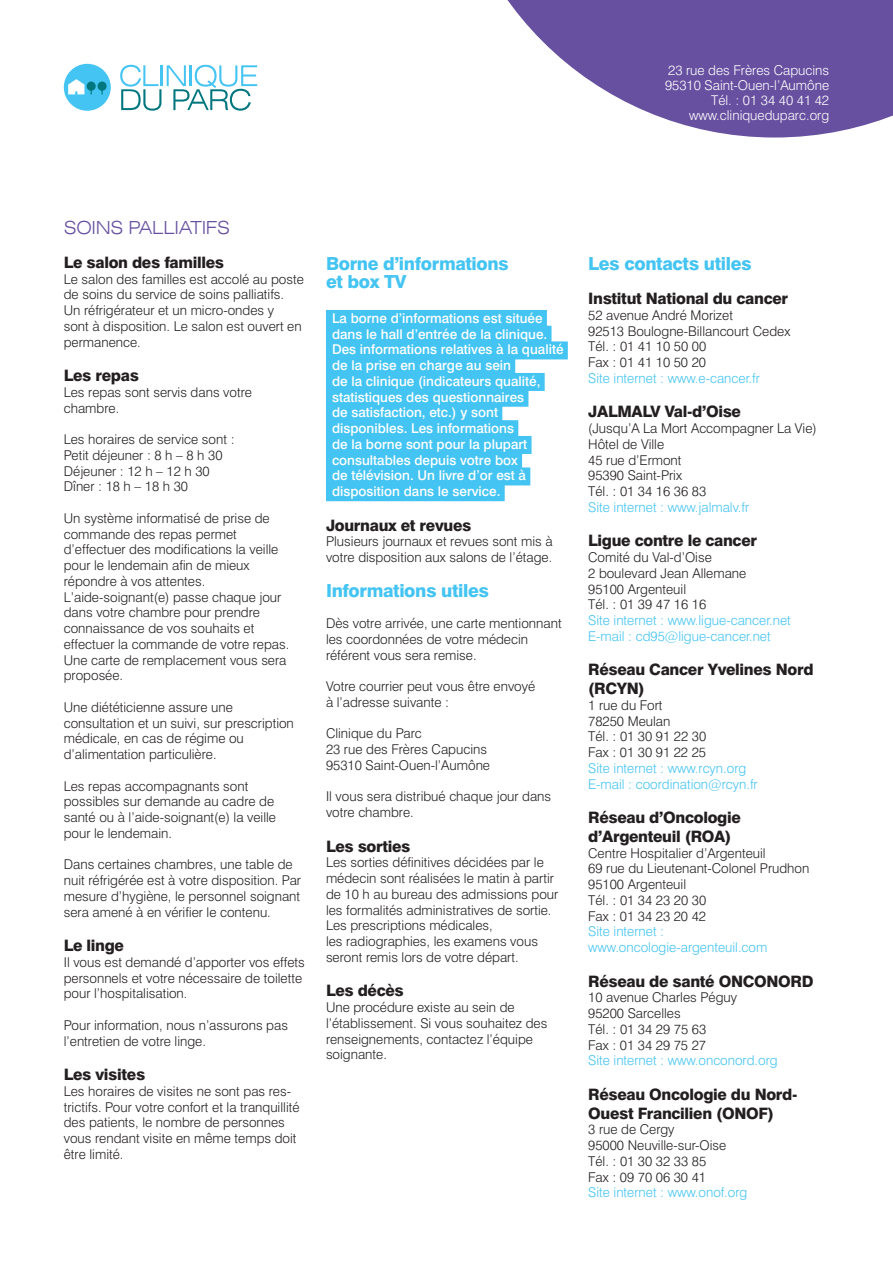
<style>
.page{position:relative;width:893px;height:1263px;background:#fff}
.page>*{position:absolute;margin:0;border:0;box-sizing:border-box;transform-origin:0 0}
.t1{font:800 18px/18.8px "Swiss 721 BT";letter-spacing:-.02em;color:#44c4f2}
.t2{font:300 expanded 18px "Swiss 721 BT";letter-spacing:-.02em;color:#6850a1}
.t3{font:800 15.75px/18.8px "Swiss 721 BT";letter-spacing:-.02em;color:#231f20}
.t4{font:300 13.5px/15.8px "Swiss 721 BT";color:#231f20}
.t5{font:500 13.5px/15.8px "Swiss 721 BT";color:#fff}
.t6{font:300 13.5px/15.8px "Swiss 721 BT";color:#44c4f2}
.t7{font:300 13.5px/15px "Swiss 721 BT";color:#fff;text-align:right}
</style>
<div class="page">
<hr style="left:161px;top:65px;width:2px;height:21px;background:#44c4f2">
<svg style="left:120px;top:65px;width:41px;height:46px"></svg>
<svg style="left:167px;top:65px;width:90px;height:46px"></svg>
<div style="left:64px;top:64px;width:47px;height:47px;background:#44c4f2;border-radius:50%"></div>
<svg style="left:68px;top:79px;width:16px;height:15px"></svg>
<div style="left:98px;top:82px;width:9px;height:9px;background:#00767e;border-radius:4px"></div>
<div style="left:87px;top:82px;width:9px;height:9px;background:#00767e;border-radius:4px"></div>
<div style="left:326px;top:310px;width:221px;height:18px;background:#44c4f2"></div>
<div style="left:326px;top:326px;width:226px;height:18px;background:#44c4f2"></div>
<div style="left:326px;top:341px;width:242px;height:18px;background:#44c4f2"></div>
<div style="left:326px;top:357px;width:189px;height:18px;background:#44c4f2"></div>
<div style="left:326px;top:373px;width:219px;height:18px;background:#44c4f2"></div>
<div style="left:326px;top:389px;width:202px;height:18px;background:#44c4f2"></div>
<div style="left:326px;top:404px;width:176px;height:18px;background:#44c4f2"></div>
<div style="left:326px;top:420px;width:192px;height:18px;background:#44c4f2"></div>
<div style="left:326px;top:436px;width:206px;height:18px;background:#44c4f2"></div>
<div style="left:326px;top:452px;width:196px;height:18px;background:#44c4f2"></div>
<div style="left:326px;top:467px;width:204px;height:18px;background:#44c4f2"></div>
<div style="left:326px;top:483px;width:179px;height:18px;background:#44c4f2"></div>
<svg style="left:507px;top:0;width:386px;height:138px;fill:#6850a1"></svg>
<p class="t7" style="left:665px;top:62px;width:166px">23 rue des Frères Capucins<br>95310 Saint-Ouen-l’Aumône<br>Tél. : 01 34 40 41 42 www.cliniqueduparc.org</p>
<h1 class="t2" style="left:64px;top:217px;width:168px">SOINS PALLIATIFS</h1>
<p class="t3" style="left:64px;top:253px;width:162px">Le salon des familles</p>
<p class="t4" style="left:64px;top:271px;width:242px">Le salon des familles est accolé au poste de soins du service de soins palliatifs.<br>Un réfrigérateur et un micro-ondes y<br>sont à disposition. Le salon est ouvert en permanence.</p>
<p class="t3" style="left:64px;top:366px;width:77px">Les repas</p>
<p class="t4" style="left:64px;top:384px;width:190px">Les repas sont servis dans votre chambre.</p>
<p class="t4" style="left:64px;top:431px;width:172px">Les horaires de service sont :<br>Petit déjeuner : 8 h – 8 h 30<br>Déjeuner : 12 h – 12 h 30<br>Dîner : 18 h – 18 h 30</p>
<p class="t4" style="left:64px;top:510px;width:227px">Un système informatisé de prise de commande des repas permet d’effectuer des modifications la veille pour le lendemain afin de mieux répondre à vos attentes.<br>L’aide-soignant(e) passe chaque jour dans votre chambre pour prendre connaissance de vos souhaits et effectuer la commande de votre repas.<br>Une carte de remplacement vous sera proposée.</p>
<p class="t4" style="left:64px;top:699px;width:232px">Une diététicienne assure une consultation et un suivi, sur prescription médicale, en cas de régime ou d’alimentation particulière.</p>
<p class="t4" style="left:64px;top:778px;width:214px">Les repas accompagnants sont possibles sur demande au cadre de santé ou à l’aide-soignant(e) la veille pour le lendemain.</p>
<p class="t4" style="left:64px;top:857px;width:239px">Dans certaines chambres, une table de nuit réfrigérée est à votre disposition. Par mesure d’hygiène, le personnel soignant sera amené à en vérifier le contenu.</p>
<p class="t3" style="left:64px;top:936px;width:62px">Le linge</p>
<p class="t4" style="left:64px;top:954px;width:242px">Il vous est demandé d’apporter vos effets personnels et votre nécessaire de toilette pour l’hospitalisation.</p>
<p class="t4" style="left:64px;top:1017px;width:226px">Pour information, nous n’assurons pas l’entretien de votre linge.</p>
<p class="t3" style="left:64px;top:1065px;width:83px">Les visites</p>
<p class="t4" style="left:64px;top:1083px;width:237px">Les horaires de visites ne sont pas res&shy;trictifs. Pour votre confort et la tranquillité des patients, le nombre de personnes vous rendant visite en même temps doit être limité.</p>
<h1 class="t1" style="left:326px;top:254px;width:184px">Borne d’informations et box TV</h1>
<p class="t5" style="left:332px;top:310px;width:233px">La borne d’informations est située dans le hall d’entrée de la clinique.<br>Des informations relatives à la qualité de la prise en charge au sein<br>de la clinique (indicateurs qualité, statistiques des questionnaires<br>de satisfaction, etc.) y sont disponibles. Les informations<br>de la borne sont pour la plupart consultables depuis votre box<br>de télévision. Un livre d’or est à disposition dans le service.</p>
<p class="t3" style="left:326px;top:515px;width:147px">Journaux et revues</p>
<p class="t4" style="left:326px;top:534px;width:228px">Plusieurs journaux et revues sont mis à votre disposition aux salons de l’étage.</p>
<h1 class="t1" style="left:326px;top:581px;width:165px">Informations utiles</h1>
<p class="t4" style="left:326px;top:615px;width:237px">Dès votre arrivée, une carte mentionnant les coordonnées de votre médecin référent vous sera remise.</p>
<p class="t4" style="left:326px;top:678px;width:211px">Votre courrier peut vous être envoyé à l’adresse suivante :</p>
<p class="t4" style="left:326px;top:726px;width:166px">Clinique du Parc<br>23 rue des Frères Capucins<br>95310 Saint-Ouen-l’Aumône</p>
<p class="t4" style="left:326px;top:789px;width:227px">Il vous sera distribué chaque jour dans votre chambre.</p>
<p class="t3" style="left:326px;top:836px;width:86px">Les sorties</p>
<p class="t4" style="left:326px;top:855px;width:234px">Les sorties définitives décidées par le médecin sont réalisées le matin à partir de 10 h au bureau des admissions pour les formalités administratives de sortie.<br>Les prescriptions médicales,<br>les radiographies, les examens vous seront remis lors de votre départ.</p>
<p class="t3" style="left:326px;top:981px;width:79px">Les décès</p>
<p class="t4" style="left:326px;top:999px;width:223px">Une procédure existe au sein de l’établissement. Si vous souhaitez des renseignements, contactez l’équipe soignante.</p>
<h1 class="t1" style="left:588px;top:254px;width:165px">Les contacts utiles</h1>
<p class="t3" style="left:588px;top:289px;width:201px">Institut National du cancer</p>
<p class="t4" style="left:588px;top:307px;width:204px">52 avenue André Morizet<br>92513 Boulogne-Billancourt Cedex<br>Tél. : 01 41 10 50 00<br>Fax : 01 41 10 50 20</p>
<p class="t6" style="left:588px;top:370px;width:173px">Site internet : www.e-cancer.fr</p>
<p class="t3" style="left:588px;top:402px;width:154px">JALMALV Val-d’Oise</p>
<p class="t4" style="left:588px;top:420px;width:230px">(Jusqu’A La Mort Accompagner La Vie)<br>Hôtel de Ville<br>45 rue d’Ermont<br>95390 Saint-Prix<br>Tél. : 01 34 16 36 83</p>
<p class="t6" style="left:588px;top:499px;width:162px">Site internet : www.jalmalv.fr</p>
<p class="t3" style="left:588px;top:531px;width:170px">Ligue contre le cancer</p>
<p class="t4" style="left:588px;top:549px;width:160px">Comité du Val-d’Oise<br>2 boulevard Jean Allemane<br>95100 Argenteuil<br>Tél. : 01 39 47 16 16</p>
<p class="t6" style="left:588px;top:612px;width:204px">Site internet : www.ligue-cancer.net<br>E-mail : cd95@ligue-cancer.net</p>
<p class="t3" style="left:588px;top:660px;width:227px">Réseau Cancer Yvelines Nord (RCYN)</p>
<p class="t4" style="left:588px;top:697px;width:119px">1 rue du Fort<br>78250 Meulan<br>Tél. : 01 30 91 22 30<br>Fax : 01 30 91 22 25</p>
<p class="t6" style="left:588px;top:760px;width:171px">Site internet : www.rcyn.org<br>E-mail : coordination@rcyn.fr</p>
<p class="t3" style="left:588px;top:808px;width:154px">Réseau d’Oncologie d’Argenteuil (ROA)</p>
<p class="t4" style="left:588px;top:845px;width:223px">Centre Hospitalier d’Argenteuil<br>69 rue du Lieutenant-Colonel Prudhon<br>95100 Argenteuil<br>Tél. : 01 34 23 20 30<br>Fax : 01 34 23 20 42</p>
<p class="t6" style="left:588px;top:924px;width:181px">Site internet : www.oncologie-argenteuil.com</p>
<p class="t3" style="left:588px;top:971px;width:227px">Réseau de santé ONCONORD</p>
<p class="t4" style="left:588px;top:990px;width:150px">10 avenue Charles Péguy<br>95200 Sarcelles<br>Tél. : 01 34 29 75 63<br>Fax : 01 34 29 75 27</p>
<p class="t6" style="left:588px;top:1053px;width:191px">Site internet : www.onconord.org</p>
<p class="t3" style="left:588px;top:1085px;width:211px">Réseau Oncologie du Nord-<br>Ouest Francilien (ONOF)</p>
<p class="t4" style="left:588px;top:1122px;width:140px">3 rue de Cergy<br>95000 Neuville-sur-Oise<br>Tél. : 01 30 32 33 85<br>Fax : 09 70 06 30 41</p>
<p class="t6" style="left:588px;top:1185px;width:161px">Site internet : www.onof.org</p>
</div>
